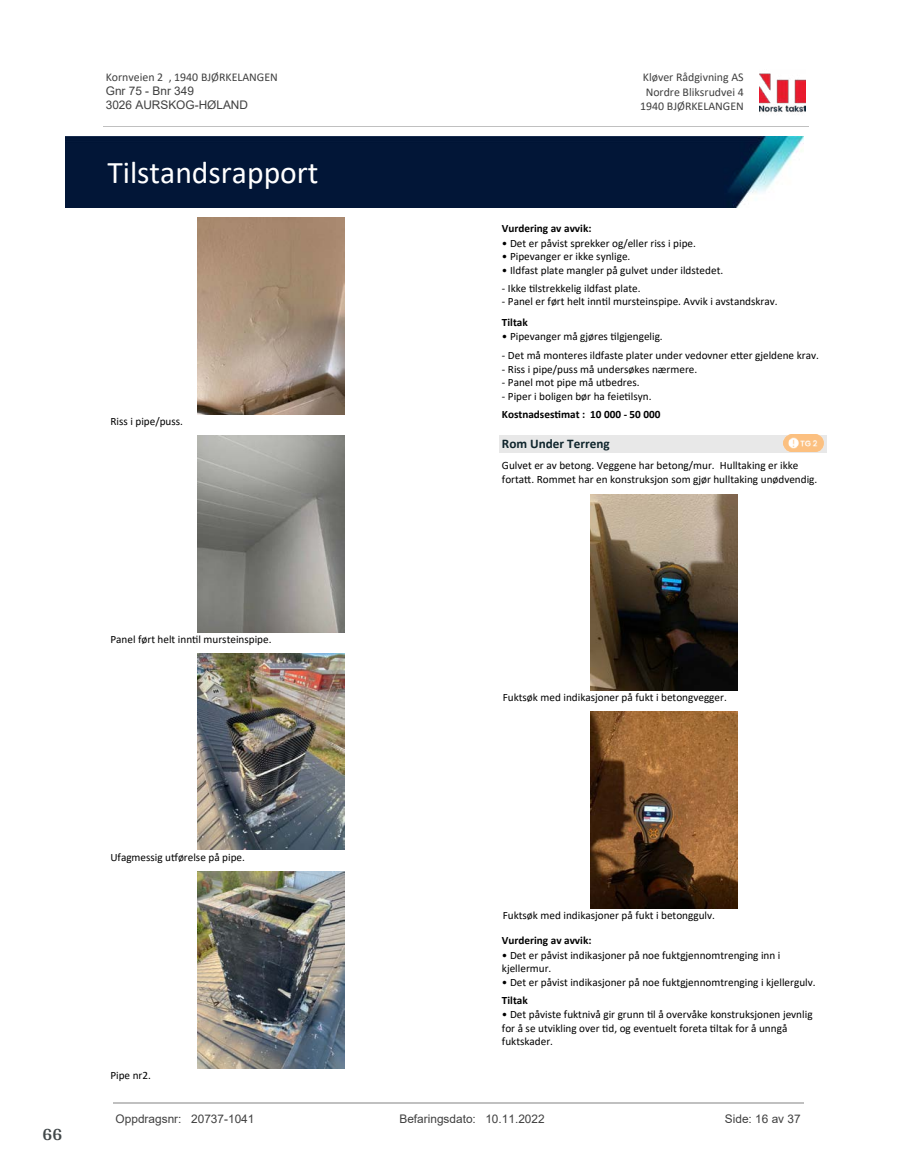
<style>
.page{position:relative;width:915px;height:1172px;background:#fff}
.page>*{position:absolute;margin:0;border:0;box-sizing:border-box;transform-origin:0 0}
.t1{font:31.65px "Calibri";color:#fff}
.t2{font:700 18px "Arya";color:#414749}
.t3{font:700 13.2px "Calibri";color:#0f252c}
.t4{font:11.85px/14.2px "Arial";color:#404040}
.t5{font:11.85px/14.5px "Calibri";color:#404040;text-align:center}
.t6{font:11.25px/13.6px "Calibri";color:#000}
.t7{font:700 11.25px "Calibri";color:#000}
</style>
<div class="page">
<img style="left:197px;top:218px;width:148px;height:196px">
<img style="left:197px;top:436px;width:148px;height:196px">
<img style="left:197px;top:653px;width:148px;height:197px">
<img style="left:197px;top:871px;width:148px;height:197px">
<svg style="left:823px;top:435px;width:3px;height:17px"></svg>
<img style="left:783px;top:435px;width:40px;height:17px">
<div style="left:499px;top:435px;width:280px;height:17px;background:#e8e8e8"></div>
<img style="left:590px;top:494px;width:147px;height:197px">
<img style="left:590px;top:711px;width:147px;height:197px">
<img style="left:65px;top:137px;width:738px;height:71px">
<img style="left:759px;top:73px;width:46px;height:40px">
<hr style="left:103px;top:126px;width:705px;height:1px;background:#c0c0c0">
<hr style="left:113px;top:1102px;width:690px;height:1px;background:#c0c0c0">
<p class="t5" style="left:106px;top:70px;width:173px">Kornveien 2 , 1940 BJØRKELANGEN</p>
<p class="t4" style="left:106px;top:84px;width:144px">Gnr 75 - Bnr 349<br>3026 AURSKOG-HØLAND</p>
<h1 class="t1" style="left:107px;top:150px;width:213px">Tilstandsrapport</h1>
<p class="t6" style="left:110px;top:414px;width:74px">Riss i pipe/puss.</p>
<p class="t5" style="left:640px;top:70px;width:105px">Kløver Rådgivning AS<br>Nordre Bliksrudvei 4<br>1940 BJØRKELANGEN</p>
<p class="t7" style="left:502px;top:221px;width:91px">Vurdering av avvik:</p>
<p class="t6" style="left:502px;top:236px;width:195px">• Det er påvist sprekker og/eller riss i pipe.</p>
<p class="t6" style="left:502px;top:250px;width:130px">• Pipevanger er ikke synlige.</p>
<p class="t6" style="left:502px;top:263px;width:223px">• Ildfast plate mangler på gulvet under ildstedet.</p>
<p class="t6" style="left:502px;top:281px;width:140px">- Ikke 琀椀lstrekkelig ildfast plate.</p>
<p class="t6" style="left:502px;top:295px;width:277px">- Panel er ført helt inn琀椀l mursteinspipe. Avvik i avstandskrav.</p>
<p class="t7" style="left:502px;top:314px;width:27px">Tiltak</p>
<p class="t6" style="left:502px;top:329px;width:162px">• Pipevanger må gjøres 琀椀lgjengelig.</p>
<p class="t6" style="left:502px;top:348px;width:318px">- Det må monteres ildfaste plater under vedovner e琀琀er gjeldene krav.</p>
<p class="t6" style="left:502px;top:362px;width:197px">- Riss i pipe/puss må undersøkes nærmere.</p>
<p class="t6" style="left:502px;top:375px;width:139px">- Panel mot pipe må utbedres.</p>
<p class="t6" style="left:502px;top:389px;width:151px">- Piper i boligen bør ha feie琀椀lsyn.</p>
<p class="t7" style="left:502px;top:406px;width:160px">Kostnadses琀椀mat : 10 000 - 50 000</p>
<p class="t3" style="left:502px;top:435px;width:109px">Rom Under Terreng</p>
<p class="t6" style="left:502px;top:458px;width:317px">Gulvet er av betong. Veggene har betong/mur. Hulltaking er ikke forta琀琀. Rommet har en konstruksjon som gjør hulltaking unødvendig.</p>
<p class="t6" style="left:110px;top:632px;width:162px">Panel ført helt inn琀椀l mursteinspipe.</p>
<p class="t6" style="left:502px;top:690px;width:225px">Fuktsøk med indikasjoner på fukt i betongvegger.</p>
<h2 class="t2" style="left:43px;top:1123px;width:21px">66</h2>
<p class="t6" style="left:110px;top:850px;width:136px">Ufagmessig u琀昀ørelse på pipe.</p>
<p class="t6" style="left:110px;top:1068px;width:42px">Pipe nr2.</p>
<p class="t6" style="left:502px;top:908px;width:214px">Fuktsøk med indikasjoner på fukt i betonggulv.</p>
<p class="t7" style="left:502px;top:933px;width:91px">Vurdering av avvik:</p>
<p class="t6" style="left:502px;top:948px;width:280px">• Det er påvist indikasjoner på noe fuktgjennomtrenging inn i kjellermur.</p>
<p class="t6" style="left:502px;top:975px;width:315px">• Det er påvist indikasjoner på noe fuktgjennomtrenging i kjellergulv.</p>
<p class="t7" style="left:502px;top:992px;width:27px">Tiltak</p>
<p class="t6" style="left:502px;top:1007px;width:312px">• Det påviste fuktnivå gir grunn 琀椀l å overvåke konstruksjonen jevnlig for å se utvikling over 琀椀d, og eventuelt foreta 琀椀ltak for å unngå fuktskader.</p>
<p class="t4" style="left:116px;top:1112px;width:140px">Oppdragsnr: 20737-1041</p>
<p class="t4" style="left:399px;top:1112px;width:147px">Befaringsdato: 10.11.2022</p>
<p class="t4" style="left:724px;top:1112px;width:77px">Side: 16 av 37</p>
</div>
